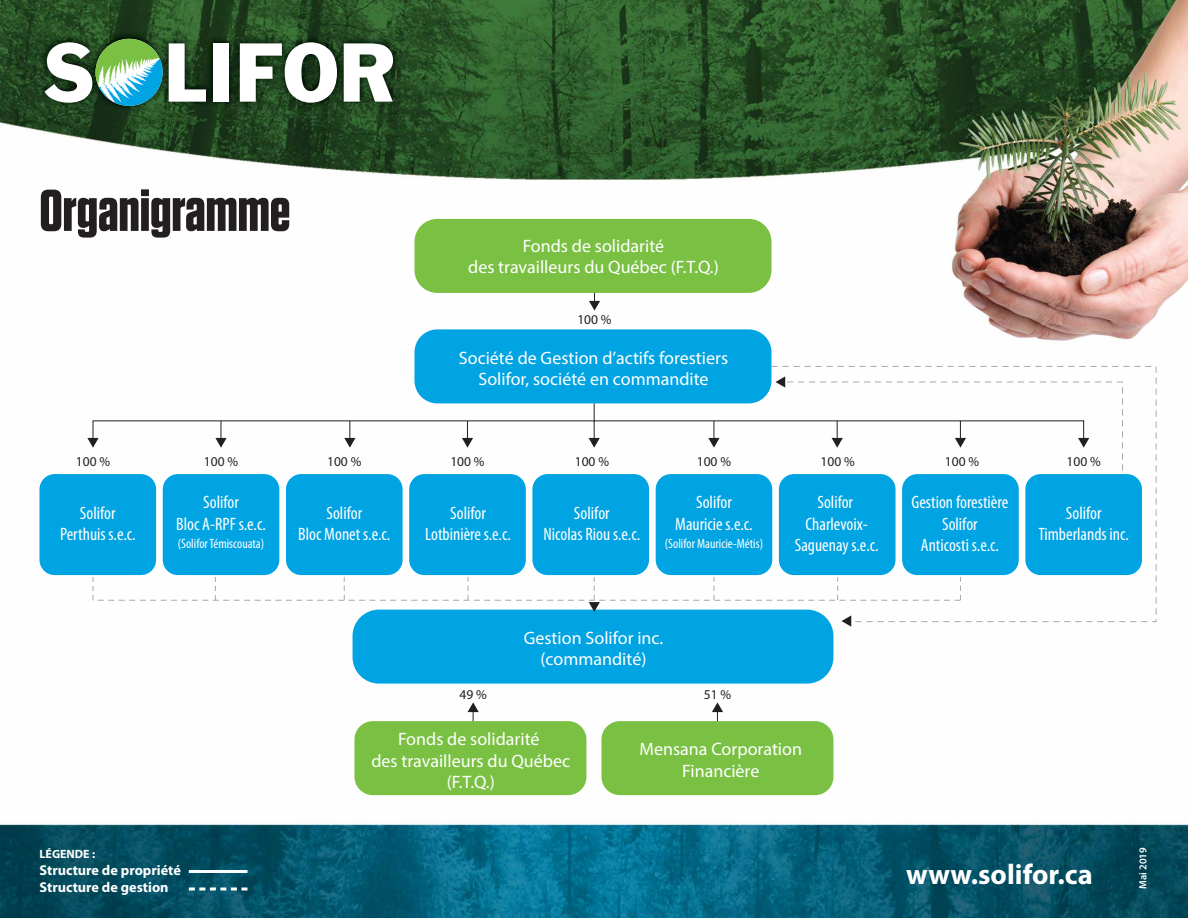
<style>
.page{position:relative;width:1188px;height:918px;background:#fff}
.page>*{position:absolute;margin:0;border:0;box-sizing:border-box;transform-origin:0 0}
.t1{font:700 58.5px "Tungsten";color:#231f20}
.t2{font:700 28.5px "Myriad Pro";color:#fff}
.t3{font:condensed 18px/21.6px "Myriad Pro";color:#fff;text-align:center}
.t4{font:18px/21.6px "Myriad Pro";color:#fff;text-align:center}
.t5{font:700 14.25px/17.1px "Myriad Pro";color:#fff}
.t6{font:13.5px "Myriad Pro";color:#231f20}
.t7{font:condensed 13.5px "Myriad Pro";color:#fff}
.t8{font:700 12px "Myriad Pro";color:#fff}
.t9{font:600 10.5px "Myriad Pro";color:#fff}
</style>
<div class="page">
<img style="left:0;top:0;width:1188px;height:918px">
<div style="left:286px;top:474px;width:117px;height:101px;background:#00a4e3;border-radius:15px"></div>
<div style="left:163px;top:474px;width:116px;height:101px;background:#00a4e3;border-radius:15px"></div>
<div style="left:532px;top:474px;width:117px;height:101px;background:#00a4e3;border-radius:15px"></div>
<div style="left:656px;top:474px;width:116px;height:101px;background:#00a4e3;border-radius:15px"></div>
<svg style="left:589px;top:293px;width:11px;height:18px"></svg>
<svg style="left:344px;top:422px;width:11px;height:26px"></svg>
<svg style="left:215px;top:422px;width:12px;height:26px"></svg>
<svg style="left:708px;top:422px;width:12px;height:26px"></svg>
<div style="left:353px;top:610px;width:480px;height:74px;background:#00a4e3;border-radius:26px"></div>
<div style="left:409px;top:474px;width:117px;height:101px;background:#00a4e3;border-radius:15px"></div>
<svg style="left:462px;top:422px;width:11px;height:26px"></svg>
<svg style="left:589px;top:403px;width:11px;height:45px"></svg>
<svg style="left:87px;top:438px;width:12px;height:10px"></svg>
<div style="left:414px;top:329px;width:358px;height:74px;background:#00a4e3;border-radius:23px"></div>
<div style="left:414px;top:219px;width:358px;height:74px;background:#7ac143;border-radius:23px"></div>
<div style="left:40px;top:474px;width:116px;height:101px;background:#00a4e3;border-radius:15px"></div>
<svg style="left:169px;top:43px;width:37px;height:59px"></svg>
<div style="left:213px;top:43px;width:16px;height:59px;background:#fff"></div>
<svg style="left:240px;top:42px;width:97px;height:61px"></svg>
<svg style="left:344px;top:43px;width:49px;height:59px"></svg>
<svg style="left:45px;top:39px;width:118px;height:67px"></svg>
<svg style="left:771px;top:366px;width:386px;height:256px"></svg>
<hr style="left:189px;top:870px;width:58px;height:3px;background:#fff">
<svg style="left:189px;top:887px;width:58px;height:3px"></svg>
<hr style="left:473px;top:710px;width:1px;height:30px;background:#231f20">
<svg style="left:468px;top:702px;width:11px;height:10px"></svg>
<hr style="left:717px;top:710px;width:1px;height:30px;background:#231f20">
<svg style="left:712px;top:702px;width:11px;height:10px"></svg>
<svg style="left:775px;top:376px;width:348px;height:99px"></svg>
<svg style="left:93px;top:577px;width:868px;height:50px"></svg>
<div style="left:354px;top:721px;width:232px;height:74px;background:#7ac143;border-radius:18px"></div>
<div style="left:601px;top:721px;width:232px;height:74px;background:#7ac143;border-radius:18px"></div>
<h1 class="t1" style="left:40px;top:179px;width:252px">Organigramme</h1>
<p class="t6" style="left:76px;top:453px;width:36px">100 %</p>
<p class="t6" style="left:204px;top:453px;width:36px">100 %</p>
<p class="t3" style="left:60px;top:502px;width:77px">Solifor<br>Perthuis s.e.c.</p>
<p class="t3" style="left:176px;top:492px;width:91px">Solifor<br>Bloc A-RPF s.e.c.</p>
<p class="t7" style="left:178px;top:536px;width:88px">(Solifor Témiscouata)</p>
<p class="t6" style="left:327px;top:453px;width:36px">100 %</p>
<p class="t3" style="left:298px;top:502px;width:94px">Solifor<br>Bloc Monet s.e.c.</p>
<p class="t4" style="left:468px;top:235px;width:252px">Fonds de solidarité<br>des travailleurs du Québec (F.T.Q.)</p>
<p class="t6" style="left:577px;top:311px;width:36px">100 %</p>
<p class="t4" style="left:459px;top:347px;width:271px">Société de Gestion d’actifs forestiers<br>Solifor, société en commandite</p>
<p class="t6" style="left:450px;top:453px;width:36px">100 %</p>
<p class="t3" style="left:425px;top:502px;width:87px">Solifor<br>Lotbinière s.e.c.</p>
<p class="t6" style="left:575px;top:453px;width:36px">100 %</p>
<p class="t3" style="left:543px;top:502px;width:98px">Solifor<br>Nicolas Riou s.e.c.</p>
<p class="t6" style="left:697px;top:453px;width:36px">100 %</p>
<p class="t3" style="left:675px;top:492px;width:79px">Solifor<br>Mauricie s.e.c.</p>
<p class="t7" style="left:665px;top:536px;width:100px">(Solifor Mauricie-Métis)</p>
<p class="t6" style="left:821px;top:453px;width:36px">100 %</p>
<p class="t3" style="left:795px;top:492px;width:85px">Solifor<br>Charlevoix-<br>Saguenay s.e.c.</p>
<p class="t6" style="left:945px;top:453px;width:36px">100 %</p>
<p class="t3" style="left:912px;top:492px;width:98px">Gestion forestière<br>Solifor<br>Anticosti s.e.c.</p>
<p class="t6" style="left:1067px;top:453px;width:36px">100 %</p>
<p class="t3" style="left:1038px;top:502px;width:92px">Solifor<br>Timberlands inc.</p>
<p class="t8" style="left:40px;top:847px;width:57px">LÉGENDE :</p>
<p class="t5" style="left:40px;top:862px;width:143px">Structure de propriété<br>Structure de gestion</p>
<p class="t4" style="left:524px;top:627px;width:141px">Gestion Solifor inc. (commandité)</p>
<p class="t6" style="left:459px;top:687px;width:29px">49 %</p>
<p class="t6" style="left:704px;top:687px;width:29px">51 %</p>
<p class="t4" style="left:371px;top:728px;width:200px">Fonds de solidarité<br>des travailleurs du Québec (F.T.Q.)</p>
<p class="t4" style="left:640px;top:738px;width:164px">Mensana Corporation<br>Financière</p>
<h2 class="t2" style="left:906px;top:859px;width:188px">www.solifor.ca</h2>
<p class="t9" style="left:1137px;top:889px;width:43px;rotate:-90deg">Mai 2019</p>
</div>
